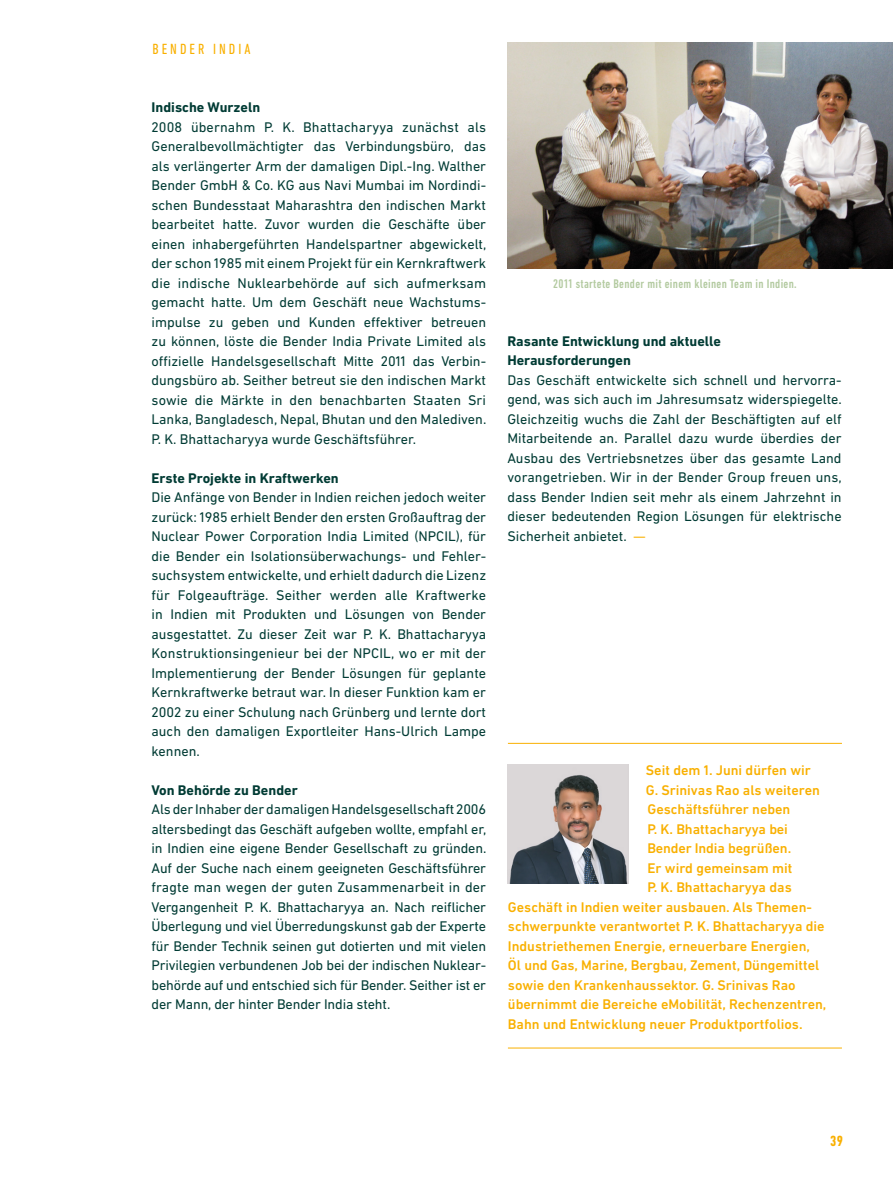
<style>
.page{position:relative;width:893px;height:1191px;background:#fff}
.page>*{position:absolute;margin:0;border:0;box-sizing:border-box;transform-origin:0 0}
.t1{font:condensed 15px "DIN Next LT Pro";letter-spacing:.2em;color:#f9b000}
.t2{font:700 condensed 15px "DIN Next LT Pro";color:#f9b000}
.t3{font:14.25px/19.5px "DIN Next LT Pro";color:#003b34;text-align:justify}
.t4{font:500 14.25px "DIN Next LT Pro";color:#f9b000}
.t5{font:700 14.25px/19.5px "DIN Next LT Pro";color:#003b34}
.t6{font:500 condensed 12.75px "DIN Next LT Pro";letter-spacing:.025em;color:#b3caa0}
.s1{color:#f9b000}
</style>
<div class="page">
<img style="left:508px;top:43px;width:385px;height:225px">
<hr style="left:508px;top:743px;width:334px;height:1px;background:#f9b000">
<img style="left:508px;top:764px;width:120px;height:119px">
<hr style="left:508px;top:1047px;width:334px;height:1px;background:#f9b000">
<p class="t1" style="left:153px;top:40px;width:99px">BENDER INDIA</p>
<p class="t5" style="left:152px;top:97px;width:110px">Indische Wurzeln</p>
<p class="t3" style="left:152px;top:117px;width:336px">2008 übernahm P. K. Bhattacharyya zunächst als Generalbevollmächtigter das Verbindungsbüro, das als verlängerter Arm der damaligen Dipl.-Ing. Walther Bender GmbH &amp; Co. KG aus Navi Mumbai im Nordindi&shy;schen Bundesstaat Maharashtra den indischen Markt bearbeitet hatte. Zuvor wurden die Geschäfte über einen inhabergeführten Handelspartner abgewickelt, der schon 1985 mit einem Projekt für ein Kernkraftwerk die indische Nuklearbehörde auf sich aufmerksam gemacht hatte. Um dem Geschäft neue Wachstums&shy;impulse zu geben und Kunden effektiver betreuen zu können, löste die Bender India Private Limited als offizielle Handelsgesellschaft Mitte 2011 das Verbin&shy;dungsbüro ab. Seither betreut sie den indischen Markt sowie die Märkte in den benachbarten Staaten Sri Lanka, Bangladesch, Nepal, Bhutan und den Malediven.<br>P. K. Bhattacharyya wurde Geschäftsführer.</p>
<p class="t5" style="left:152px;top:468px;width:189px">Erste Projekte in Kraftwerken</p>
<p class="t3" style="left:152px;top:487px;width:336px">Die Anfänge von Bender in Indien reichen jedoch weiter zurück: 1985 erhielt Bender den ersten Großauftrag der Nuclear Power Corporation India Limited (NPCIL), für die Bender ein Isolationsüberwachungs- und Fehler&shy;suchsystem entwickelte, und erhielt dadurch die Lizenz für Folgeaufträge. Seither werden alle Kraftwerke in Indien mit Produkten und Lösungen von Bender ausgestattet. Zu dieser Zeit war P. K. Bhattacharyya Konstruktionsingenieur bei der NPCIL, wo er mit der Implementierung der Bender Lösungen für geplante Kernkraftwerke betraut war. In dieser Funktion kam er 2002 zu einer Schulung nach Grünberg und lernte dort auch den damaligen Exportleiter Hans-Ulrich Lampe kennen.</p>
<p class="t5" style="left:152px;top:780px;width:148px">Von Behörde zu Bender</p>
<p class="t3" style="left:152px;top:799px;width:336px">Als der Inhaber der damaligen Handelsgesellschaft 2006 altersbedingt das Geschäft aufgeben wollte, empfahl er, in Indien eine eigene Bender Gesellschaft zu gründen.<br>Auf der Suche nach einem geeigneten Geschäftsführer fragte man wegen der guten Zusammenarbeit in der Vergangenheit P. K. Bhattacharyya an. Nach reiflicher Überlegung und viel Überredungskunst gab der Experte für Bender Technik seinen gut dotierten und mit vielen Privilegien verbundenen Job bei der indischen Nuklear&shy;behörde auf und entschied sich für Bender. Seither ist er der Mann, der hinter Bender India steht.</p>
<p class="t6" style="left:553px;top:276px;width:245px">2011 startete Bender mit einem kleinen Team in Indien.</p>
<p class="t5" style="left:507px;top:331px;width:215px">Rasante Entwicklung und aktuelle<br>Herausforderungen</p>
<p class="t3" style="left:507px;top:370px;width:336px">Das Geschäft entwickelte sich schnell und hervorra&shy;gend, was sich auch im Jahresumsatz widerspiegelte.<br>Gleichzeitig wuchs die Zahl der Beschäftigten auf elf Mitarbeitende an. Parallel dazu wurde überdies der Ausbau des Vertriebsnetzes über das gesamte Land vorangetrieben. Wir in der Bender Group freuen uns, dass Bender Indien seit mehr als einem Jahrzehnt in dieser bedeutenden Region Lösungen für elektrische Sicherheit anbietet. <span class="s1">—</span></p>
<p class="t4" style="left:646px;top:762px;width:166px">Seit dem 1. Juni dürfen wir</p>
<p class="t4" style="left:646px;top:781px;width:175px">G. Srinivas Rao als weiteren</p>
<p class="t4" style="left:647px;top:801px;width:144px">Geschäftsführer neben</p>
<p class="t4" style="left:647px;top:820px;width:142px">P. K. Bhattacharyya bei</p>
<p class="t4" style="left:647px;top:840px;width:145px">Bender India begrüßen.</p>
<p class="t4" style="left:647px;top:859px;width:147px">Er wird gemeinsam mit</p>
<p class="t4" style="left:647px;top:879px;width:146px">P. K. Bhattacharyya das</p>
<p class="t4" style="left:508px;top:898px;width:306px">Geschäft in Indien weiter ausbauen. Als Themen-</p>
<p class="t4" style="left:508px;top:918px;width:318px">schwerpunkte verantwortet P. K. Bhattacharyya die</p>
<p class="t4" style="left:508px;top:937px;width:304px">Industriethemen Energie, erneuerbare Energien,</p>
<p class="t4" style="left:508px;top:957px;width:313px">Öl und Gas, Marine, Bergbau, Zement, Düngemittel</p>
<p class="t4" style="left:508px;top:976px;width:289px">sowie den Krankenhaussektor. G. Srinivas Rao</p>
<p class="t4" style="left:508px;top:996px;width:320px">übernimmt die Bereiche eMobilität, Rechenzentren,</p>
<p class="t4" style="left:508px;top:1015px;width:296px">Bahn und Entwicklung neuer Produktportfolios.</p>
<p class="t2" style="left:830px;top:1132px;width:14px">39</p>
</div>
